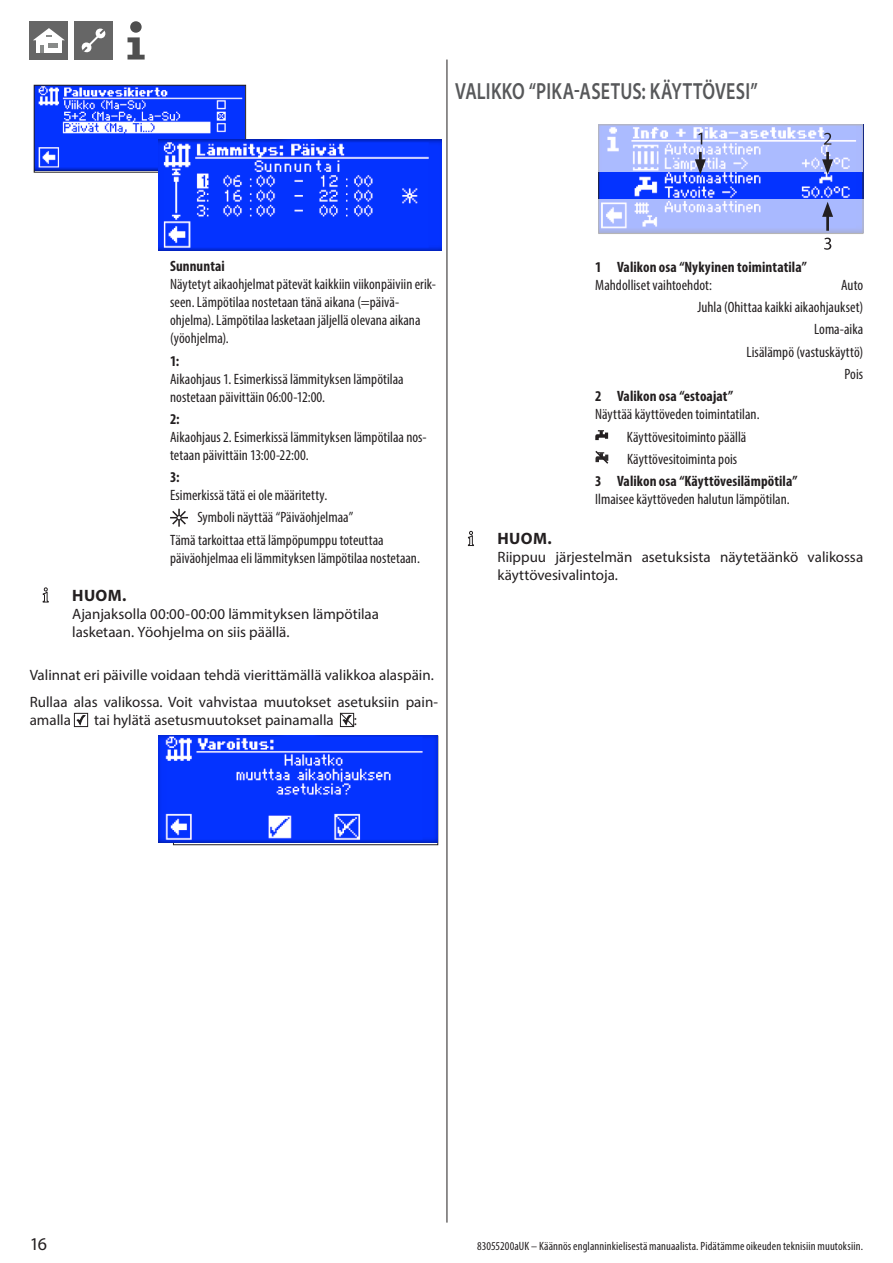
<style>
.page{position:relative;width:893px;height:1263px;background:#fff}
.page>*{position:absolute;margin:0;border:0;box-sizing:border-box;transform-origin:0 0}
.Subhead_Programmbere{font:600 23.4px "Myriad Pro";letter-spacing:.015em;color:#57585a;scale:.77 1}
.t1{font:18px "Myriad Pro";color:#231f20}
.Signal_-_Hinweisart{font:700 16.5px "Myriad Pro";letter-spacing:.02em;color:#231f20}
.Displayerklärung_Unt{font:condensed 15px/18px "Myriad Pro";letter-spacing:.005em;color:#231f20}
.Body_Text{font:15px/18px "Myriad Pro";color:#231f20}
.Signal_-_Einfacher_H{font:15px/18px "Myriad Pro";color:#231f20}
.Displayerklärung{font:700 condensed 15px "Myriad Pro";letter-spacing:.005em;color:#231f20}
.t2{font:condensed 12px "Myriad Pro";letter-spacing:.01em;color:#231f20}
</style>
<div class="page">
<hr style="left:447px;top:60px;width:1px;height:1162px;background:#231f20">
<svg style="left:130px;top:21px;width:12px;height:12px"></svg>
<svg style="left:128px;top:37px;width:17px;height:23px"></svg>
<div style="left:74px;top:21px;width:39px;height:39px;background:#666"></div>
<svg style="left:81px;top:28px;width:25px;height:25px"></svg>
<div style="left:30px;top:21px;width:38px;height:39px;background:#666"></div>
<svg style="left:33px;top:28px;width:32px;height:25px"></svg>
<img style="left:600px;top:172px;width:261px;height:27px">
<svg style="left:598px;top:199px;width:265px;height:39px;fill:#a9b9ff"></svg>
<svg style="left:598px;top:124px;width:265px;height:48px;background:#bbc6fc"></svg>
<hr style="left:826px;top:212px;width:3px;height:19px;background:#231f20">
<svg style="left:822px;top:202px;width:11px;height:15px"></svg>
<svg style="left:822px;top:152px;width:11px;height:22px"></svg>
<svg style="left:695px;top:152px;width:11px;height:22px"></svg>
<svg style="left:824px;top:238px;width:7px;height:12px"></svg>
<svg style="left:698px;top:133px;width:4px;height:11px"></svg>
<svg style="left:824px;top:133px;width:7px;height:12px"></svg>
<svg style="left:595px;top:430px;width:13px;height:10px"></svg>
<svg style="left:595px;top:451px;width:14px;height:13px"></svg>
<svg style="left:467px;top:530px;width:7px;height:17px"></svg>
<img style="left:36px;top:87px;width:208px;height:83px">
<div style="left:34px;top:85px;width:212px;height:87px;border:1px solid #231f20"></div>
<svg style="left:170px;top:508px;width:18px;height:19px"></svg>
<svg style="left:42px;top:587px;width:7px;height:16px"></svg>
<div style="left:74px;top:713px;width:14px;height:14px;border:1px solid #231f20"></div>
<svg style="left:77px;top:715px;width:9px;height:10px"></svg>
<svg style="left:340px;top:713px;width:14px;height:14px"></svg>
<img style="left:159px;top:139px;width:282px;height:112px">
<img style="left:159px;top:736px;width:278px;height:106px">
<p class="Subhead_Programmbere" style="left:455px;top:76px;width:394px">VALIKKO “PIKA-ASETUS: KÄYTTÖVESI”</p>
<p class="Displayerklärung" style="left:170px;top:257px;width:56px">Sunnuntai</p>
<p class="Displayerklärung_Unt" style="left:170px;top:275px;width:268px">Näytetyt aikaohjelmat pätevät kaikkiin viikonpäiviin erik&shy;seen. Lämpötilaa nostetaan tänä aikana (=päivä&shy;ohjelma). Lämpötilaa lasketaan jäljellä olevana aikana (yöohjelma).</p>
<p class="Displayerklärung" style="left:170px;top:351px;width:11px">1:</p>
<p class="Displayerklärung_Unt" style="left:170px;top:369px;width:235px">Aikaohjaus 1. Esimerkissä lämmityksen lämpötilaa nostetaan päivittäin 06:00-12:00.</p>
<p class="Displayerklärung" style="left:170px;top:409px;width:11px">2:</p>
<p class="Displayerklärung_Unt" style="left:170px;top:428px;width:258px">Aikaohjaus 2. Esimerkissä lämmityksen lämpötilaa nos&shy;tetaan päivittäin 13:00-22:00.</p>
<p class="Displayerklärung" style="left:170px;top:468px;width:11px">3:</p>
<p class="Displayerklärung_Unt" style="left:170px;top:486px;width:159px">Esimerkissä tätä ei ole määritetty.</p>
<p class="Displayerklärung_Unt" style="left:197px;top:508px;width:157px">Symboli näyttää “Päiväohjelmaa”</p>
<p class="Displayerklärung_Unt" style="left:170px;top:530px;width:251px">Tämä tarkoittaa että lämpöpumppu toteuttaa päiväohjelmaa eli lämmityksen lämpötilaa nostetaan.</p>
<p class="Signal_-_Hinweisart" style="left:72px;top:584px;width:56px">HUOM.</p>
<p class="Signal_-_Einfacher_H" style="left:72px;top:604px;width:308px">Ajanjaksolla 00:00-00:00 lämmityksen lämpötilaa lasketaan. Yöohjelma on siis päällä.</p>
<p class="Body_Text" style="left:30px;top:666px;width:406px">Valinnat eri päiville voidaan tehdä vierittämällä valikkoa alaspäin.</p>
<p class="Body_Text" style="left:30px;top:692px;width:410px">Rullaa alas valikossa. Voit vahvistaa muutokset asetuksiin pain&shy;amalla</p>
<p class="Body_Text" style="left:94px;top:710px;width:241px">tai hylätä asetusmuutokset painamalla</p>
<p class="Body_Text" style="left:354px;top:710px;width:5px">:</p>
<p class="Displayerklärung" style="left:595px;top:258px;width:213px">1 Valikon osa “Nykyinen toimintatila”</p>
<p class="Displayerklärung_Unt" style="left:595px;top:276px;width:118px">Mahdolliset vaihtoehdot:</p>
<p class="Displayerklärung_Unt" style="left:841px;top:276px;width:24px">Auto</p>
<p class="Displayerklärung_Unt" style="left:697px;top:298px;width:167px">Juhla (Ohittaa kaikki aikaohjaukset)</p>
<p class="Displayerklärung_Unt" style="left:814px;top:320px;width:51px">Loma-aika</p>
<p class="Displayerklärung_Unt" style="left:747px;top:343px;width:118px">Lisälämpö (vastuskäyttö)</p>
<p class="Displayerklärung_Unt" style="left:844px;top:365px;width:20px">Pois</p>
<p class="Displayerklärung" style="left:595px;top:387px;width:139px">2 Valikon osa “estoajat”</p>
<p class="Displayerklärung_Unt" style="left:595px;top:405px;width:166px">Näyttää käyttöveden toimintatilan.</p>
<p class="Displayerklärung_Unt" style="left:627px;top:427px;width:121px">Käyttövesitoiminto päällä</p>
<p class="Displayerklärung_Unt" style="left:627px;top:450px;width:112px">Käyttövesitoiminta pois</p>
<p class="Displayerklärung" style="left:595px;top:472px;width:204px">3 Valikon osa “Käyttövesilämpötila”</p>
<p class="Displayerklärung_Unt" style="left:595px;top:490px;width:196px">Ilmaisee käyttöveden halutun lämpötilan.</p>
<p class="Signal_-_Hinweisart" style="left:497px;top:528px;width:56px">HUOM.</p>
<p class="Signal_-_Einfacher_H" style="left:497px;top:548px;width:367px">Riippuu järjestelmän asetuksista näytetäänkö valikossa käyttövesivalintoja.</p>
<p class="t1" style="left:30px;top:1233px;width:19px">16</p>
<p class="t2" style="left:477px;top:1239px;width:387px">83055200aUK – Käännös englanninkielisestä manuaalista. Pidätämme oikeuden teknisiin muutoksiin.</p>
</div>
